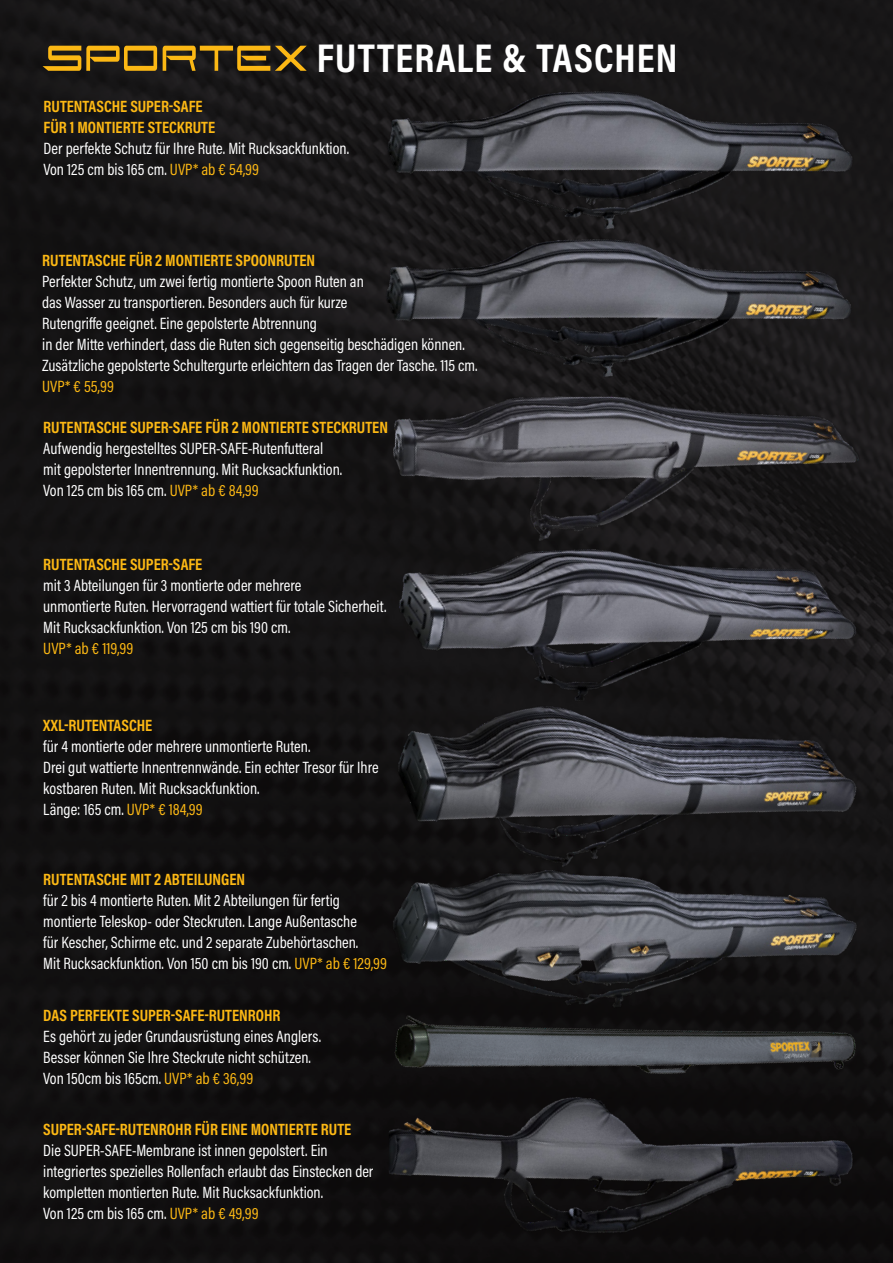
<style>
.page{position:relative;width:893px;height:1263px;background:#131212}
.page>*{position:absolute;margin:0;border:0;box-sizing:border-box;transform-origin:0 0}
.t1{font:700 40.5px "Acumin Pro Cond";letter-spacing:.03em;color:#fff}
.t2{font:16.5px/21px "Acumin Pro Cond";color:#fff}
.t3{font:700 16.5px/21px "Acumin Pro Cond";color:#fcb814}
.t4{font:16.5px "Acumin Pro Cond";color:#fcb814}
.s1{color:#fcb814}
</style>
<div class="page">
<img style="left:389px;top:1105px;width:464px;height:128px">
<img style="left:366px;top:81px;width:498px;height:148px">
<img style="left:365px;top:229px;width:498px;height:167px">
<img style="left:384px;top:378px;width:479px;height:150px">
<img style="left:399px;top:528px;width:470px;height:185px">
<img style="left:398px;top:699px;width:465px;height:158px">
<img style="left:393px;top:857px;width:464px;height:149px">
<img style="left:395px;top:1016px;width:461px;height:89px">
<svg style="left:163px;top:46px;width:144px;height:25px"></svg>
<svg style="left:43px;top:46px;width:114px;height:25px"></svg>
<h1 class="t1" style="left:317px;top:32px;width:362px">FUTTERALE &amp; TASCHEN</h1>
<p class="t3" style="left:44px;top:95px;width:173px">RUTENTASCHE SUPER-SAFE<br>FÜR 1 MONTIERTE STECKRUTE</p>
<p class="t2" style="left:44px;top:138px;width:307px">Der perfekte Schutz für Ihre Rute. Mit Rucksackfunktion.<br>Von 125 cm bis 165 cm. <span class="s1">UVP* ab € 54,99</span></p>
<p class="t3" style="left:42px;top:250px;width:274px">RUTENTASCHE FÜR 2 MONTIERTE SPOONRUTEN</p>
<p class="t2" style="left:42px;top:271px;width:437px">Perfekter Schutz, um zwei fertig montierte Spoon Ruten an<br>das Wasser zu transportieren. Besonders auch für kurze<br>Rutengriffe geeignet. Eine gepolsterte Abtrennung<br>in der Mitte verhindert, dass die Ruten sich gegenseitig beschädigen können.<br>Zusätzliche gepolsterte Schultergurte erleichtern das Tragen der Tasche. 115 cm.</p>
<p class="t4" style="left:42px;top:376px;width:73px">UVP* € 55,99</p>
<p class="t3" style="left:43px;top:416px;width:346px">RUTENTASCHE SUPER-SAFE FÜR 2 MONTIERTE STECKRUTEN</p>
<p class="t2" style="left:43px;top:437px;width:300px">Aufwendig hergestelltes SUPER-SAFE-Rutenfutteral mit gepolsterter Innentrennung. Mit Rucksackfunktion.<br>Von 125 cm bis 165 cm. <span class="s1">UVP* ab € 84,99</span></p>
<p class="t3" style="left:43px;top:553px;width:161px">RUTENTASCHE SUPER-SAFE</p>
<p class="t2" style="left:43px;top:574px;width:345px">mit 3 Abteilungen für 3 montierte oder mehrere<br>unmontierte Ruten. Hervorragend wattiert für totale Sicherheit.<br>Mit Rucksackfunktion. Von 125 cm bis 190 cm.</p>
<p class="t4" style="left:43px;top:638px;width:92px">UVP* ab € 119,99</p>
<p class="t3" style="left:43px;top:714px;width:111px">XXL-RUTENTASCHE</p>
<p class="t2" style="left:43px;top:735px;width:337px">für 4 montierte oder mehrere unmontierte Ruten.<br>Drei gut wattierte Innentrennwände. Ein echter Tresor für Ihre kostbaren Ruten. Mit Rucksackfunktion.<br>Länge: 165 cm. <span class="s1">UVP* € 184,99</span></p>
<p class="t3" style="left:43px;top:868px;width:203px">RUTENTASCHE MIT 2 ABTEILUNGEN</p>
<p class="t2" style="left:43px;top:889px;width:345px">für 2 bis 4 montierte Ruten. Mit 2 Abteilungen für fertig montierte Teleskop- oder Steckruten. Lange Außentasche<br>für Kescher, Schirme etc. und 2 separate Zubehörtaschen.<br>Mit Rucksackfunktion. Von 150 cm bis 190 cm. <span class="s1">UVP* ab € 129,99</span></p>
<p class="t3" style="left:43px;top:1004px;width:239px">DAS PERFEKTE SUPER-SAFE-RUTENROHR</p>
<p class="t2" style="left:43px;top:1025px;width:279px">Es gehört zu jeder Grundausrüstung eines Anglers.<br>Besser können Sie Ihre Steckrute nicht schützen.<br>Von 150cm bis 165cm. <span class="s1">UVP* ab € 36,99</span></p>
<p class="t3" style="left:43px;top:1118px;width:310px">SUPER-SAFE-RUTENROHR FÜR EINE MONTIERTE RUTE</p>
<p class="t2" style="left:43px;top:1139px;width:332px">Die SUPER-SAFE-Membrane ist innen gepolstert. Ein integriertes spezielles Rollenfach erlaubt das Einstecken der kompletten montierten Rute. Mit Rucksackfunktion.<br>Von 125 cm bis 165 cm. <span class="s1">UVP* ab € 49,99</span></p>
</div>
